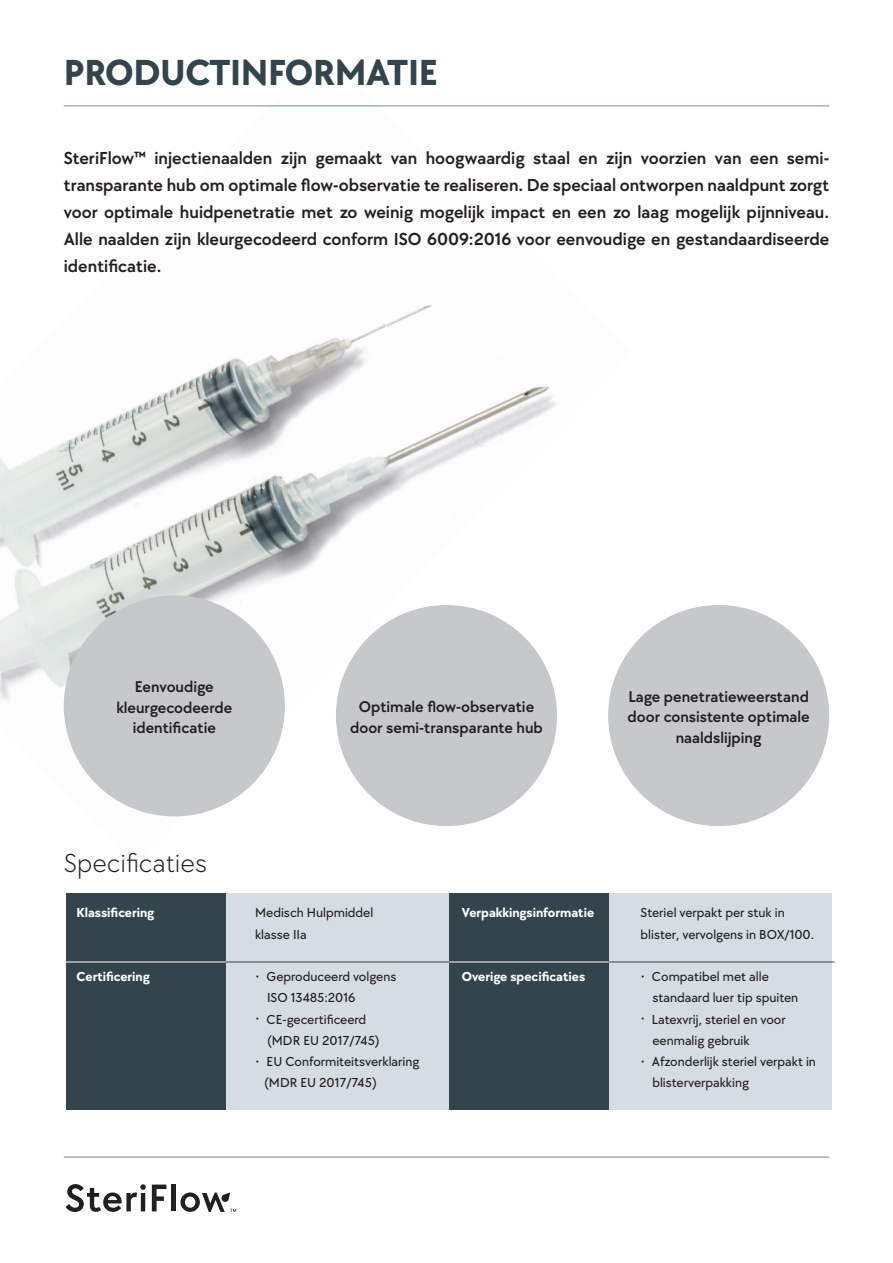
<style>
.page{position:relative;width:893px;height:1263px;background:#fff}
.page>*{position:absolute;margin:0;border:0;box-sizing:border-box;transform-origin:0 0}
.t1{font:700 37.5px "TT Chocolates Trl";letter-spacing:-.01em;color:#33444d}
.t2{font:300 27px "TT Chocolates Trl";color:#231f20}
.t3{font:600 18px/27px "TT Chocolates Trl";color:#231f20;text-align:justify}
.t4{font:600 16.05px/20.7px "TT Chocolates Trl";color:#231f20;text-align:center}
.t5{font:500 13.5px/21.3px "TT Chocolates Trl";color:#231f20}
.t6{font:700 13.5px "TT Chocolates Trl";color:#fff}
</style>
<div class="page">
<img style="left:0;top:437px;width:89px;height:81px">
<img style="left:75px;top:367px;width:155px;height:91px">
<img style="left:216px;top:105px;width:339px;height:282px">
<img style="left:0;top:518px;width:89px;height:70px">
<img style="left:0;top:588px;width:208px;height:229px">
<img style="left:0;top:659px;width:174px;height:158px">
<img style="left:89px;top:458px;width:295px;height:296px">
<img style="left:230px;top:311px;width:241px;height:297px">
<img style="left:449px;top:277px;width:107px;height:185px">
<svg style="left:66px;top:1184px;width:80px;height:28px"></svg>
<svg style="left:152px;top:1184px;width:14px;height:27px"></svg>
<div style="left:171px;top:1184px;width:5px;height:27px;background:#231f20"></div>
<svg style="left:180px;top:1192px;width:56px;height:20px"></svg>
<hr style="left:64px;top:1157px;width:765px;height:1px;background:#7a8b94">
<hr style="left:64px;top:106px;width:765px;height:1px;background:#7a8b94">
<div style="left:194px;top:893px;width:255px;height:42px;background:#d6dde2"></div>
<div style="left:194px;top:1037px;width:255px;height:73px;background:#d6dde2"></div>
<div style="left:194px;top:935px;width:255px;height:102px;background:#d6dde2"></div>
<div style="left:609px;top:893px;width:223px;height:217px;background:#d6dde2"></div>
<div style="left:66px;top:893px;width:160px;height:42px;background:#33444d"></div>
<div style="left:66px;top:935px;width:160px;height:175px;background:#33444d"></div>
<div style="left:449px;top:893px;width:160px;height:217px;background:#33444d"></div>
<hr style="left:64px;top:962px;width:162px;height:1px;background:#fff">
<hr style="left:449px;top:962px;width:162px;height:1px;background:#fff">
<hr style="left:226px;top:962px;width:223px;height:1px;background:#33444d">
<hr style="left:609px;top:962px;width:225px;height:1px;background:#33444d">
<div style="left:608px;top:605px;width:221px;height:221px;background:#c7c8ca;border-radius:50%"></div>
<div style="left:336px;top:605px;width:221px;height:221px;background:#c7c8ca;border-radius:50%"></div>
<div style="left:64px;top:595px;width:221px;height:221px;background:#c7c8ca;border-radius:50%"></div>
<h1 class="t1" style="left:64px;top:46px;width:376px">PRODUCTINFORMATIE</h1>
<p class="t3" style="left:64px;top:144px;width:767px">SteriFlow™ injectienaalden zĳn gemaakt van hoogwaardig staal en zĳn voorzien van een semi&shy;transparante hub om optimale flow-observatie te realiseren. De speciaal ontworpen naaldpunt zorgt voor optimale huidpenetratie met zo weinig mogelĳk impact en een zo laag mogelĳk pĳnniveau.<br>Alle naalden zĳn kleurgecodeerd conform ISO 6009:2016 voor eenvoudige en gestandaardiseerde identificatie.</p>
<p class="t4" style="left:116px;top:676px;width:117px">Eenvoudige kleurgecodeerde identificatie</p>
<p class="t4" style="left:350px;top:696px;width:194px">Optimale flow-observatie door semi-transparante hub</p>
<p class="t4" style="left:628px;top:685px;width:184px">Lage penetratieweerstand door consistente optimale naaldslĳping</p>
<h2 class="t2" style="left:64px;top:845px;width:145px">Specificaties</h2>
<p class="t6" style="left:77px;top:903px;width:79px">Klassificering</p>
<p class="t5" style="left:255px;top:902px;width:120px">Medisch Hulpmiddel klasse IIa</p>
<p class="t6" style="left:77px;top:967px;width:75px">Certificering</p>
<p class="t5" style="left:267px;top:965px;width:131px;text-indent:-12px">• Geproduceerd volgens<br>ISO 13485:2016</p>
<p class="t5" style="left:267px;top:1008px;width:114px;text-indent:-12px">• CE-gecertificeerd (MDR EU 2017/745)</p>
<p class="t5" style="left:264px;top:1050px;width:157px;text-indent:-9px">• EU Conformiteitsverklaring (MDR EU 2017/745)</p>
<p class="t6" style="left:462px;top:903px;width:134px">Verpakkingsinformatie</p>
<p class="t5" style="left:640px;top:902px;width:175px">Steriel verpakt per stuk in blister, vervolgens in BOX/100.</p>
<p class="t6" style="left:462px;top:967px;width:125px">Overige specificaties</p>
<p class="t5" style="left:652px;top:965px;width:147px;text-indent:-12px">• Compatibel met alle standaard luer tip spuiten</p>
<p class="t5" style="left:652px;top:1008px;width:135px;text-indent:-12px">• Latexvrij, steriel en voor eenmalig gebruik</p>
<p class="t5" style="left:652px;top:1050px;width:165px;text-indent:-12px">• Afzonderlijk steriel verpakt in blisterverpakking</p>
</div>
